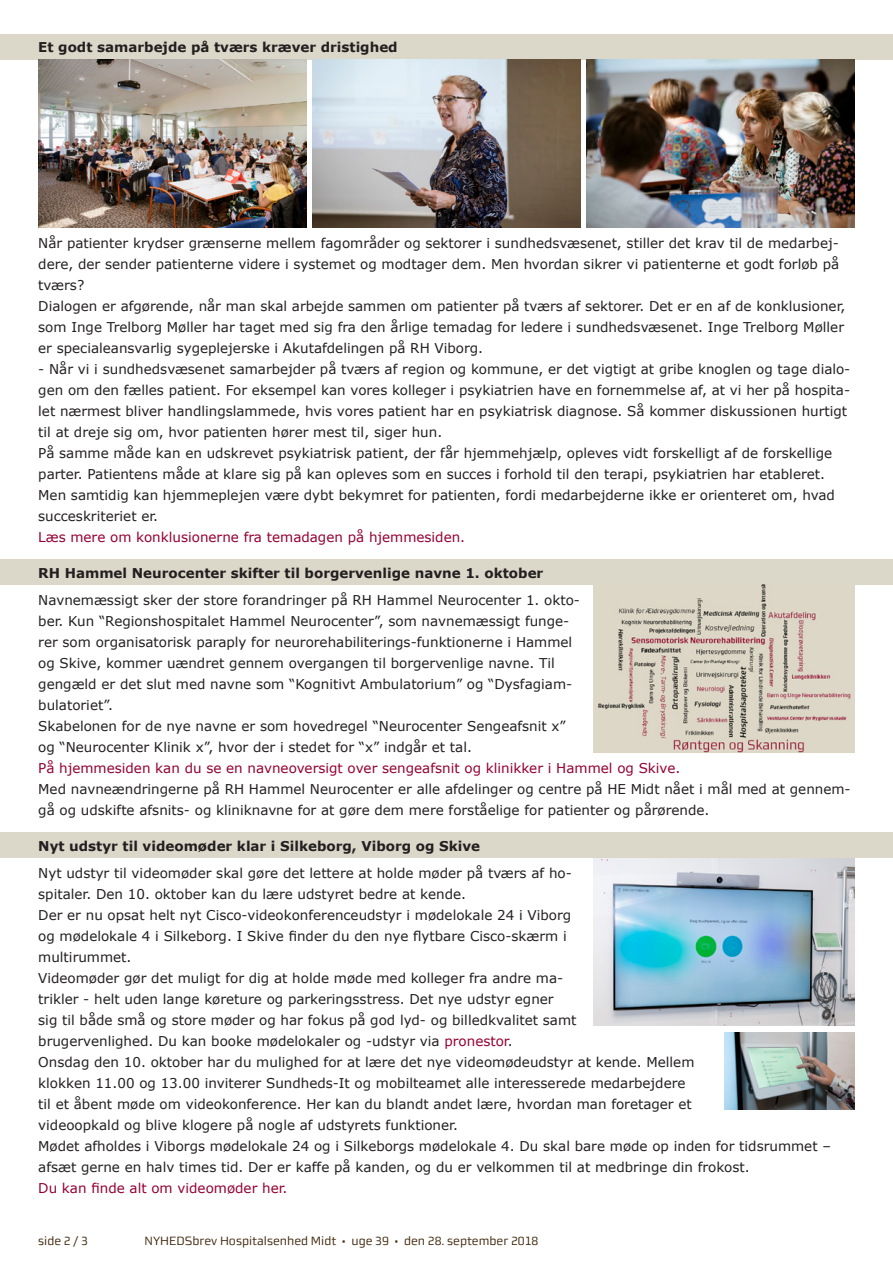
<style>
.page{position:relative;width:893px;height:1263px;background:#fff}
.page>*{position:absolute;margin:0;border:0;box-sizing:border-box;transform-origin:0 0}
.brod{font:13.5px/21px "Verdana";color:#231f20}
.brod-2{font:13.5px "Verdana";color:#940130}
.overskrift{font:700 13.5px "Verdana";color:#231f20}
.t1{font:12px "midtsans";color:#3d2408}
.s1{color:#940130}
</style>
<div class="page">
<div style="left:0;top:559px;width:893px;height:26px;background:#dcd8c9"></div>
<div style="left:0;top:34px;width:893px;height:25px;background:#dcd8c9"></div>
<img style="left:38px;top:59px;width:268px;height:168px">
<img style="left:313px;top:59px;width:267px;height:168px">
<img style="left:587px;top:59px;width:268px;height:168px">
<div style="left:0;top:833px;width:893px;height:25px;background:#dcd8c9"></div>
<img style="left:594px;top:584px;width:261px;height:168px">
<img style="left:594px;top:858px;width:261px;height:167px">
<img style="left:724px;top:1032px;width:131px;height:77px">
<p class="overskrift" style="left:38px;top:38px;width:361px">Et godt samarbejde på tværs kræver dristighed</p>
<p class="brod" style="left:38px;top:233px;width:802px;text-align:justify">Når patienter krydser grænserne mellem fagområder og sektorer i sundhedsvæsenet, stiller det krav til de medarbej&shy;dere, der sender patienterne videre i systemet og modtager dem. Men hvordan sikrer vi patienterne et godt forløb på tværs?</p>
<p class="brod" style="left:38px;top:296px;width:809px;text-align:justify">Dialogen er afgørende, når man skal arbejde sammen om patienter på tværs af sektorer. Det er en af de konklusioner, som Inge Trelborg Møller har taget med sig fra den årlige temadag for ledere i sundhedsvæsenet. Inge Trelborg Møller er specialeansvarlig sygeplejerske i Akutafdelingen på RH Viborg.</p>
<p class="brod" style="left:38px;top:359px;width:814px">- Når vi i sundhedsvæsenet samarbejder på tværs af region og kommune, er det vigtigt at gribe knoglen og tage dialo&shy;gen om den fælles patient. For eksempel kan vores kolleger i psykiatrien have en fornemmelse af, at vi her på hospita&shy;let nærmest bliver handlingslammede, hvis vores patient har en psykiatrisk diagnose. Så kommer diskussionen hurtigt til at dreje sig om, hvor patienten hører mest til, siger hun.</p>
<p class="brod" style="left:38px;top:443px;width:798px">På samme måde kan en udskrevet psykiatrisk patient, der får hjemmehjælp, opleves vidt forskelligt af de forskellige parter. Patientens måde at klare sig på kan opleves som en succes i forhold til den terapi, psykiatrien har etableret.<br>Men samtidig kan hjemmeplejen være dybt bekymret for patienten, fordi medarbejderne ikke er orienteret om, hvad succeskriteriet er.</p>
<p class="brod-2" style="left:38px;top:528px;width:428px">Læs mere om konklusionerne fra temadagen på hjemmesiden.</p>
<p class="overskrift" style="left:38px;top:563px;width:507px">RH Hammel Neurocenter skifter til borgervenlige navne 1. oktober</p>
<p class="brod" style="left:38px;top:590px;width:543px">Navnemæssigt sker der store forandringer på RH Hammel Neurocenter 1. okto&shy;ber. Kun “Regionshospitalet Hammel Neurocenter”, som navnemæssigt funge&shy;rer som organisatorisk paraply for neurorehabiliterings-funktionerne i Hammel og Skive, kommer uændret gennem overgangen til borgervenlige navne. Til gengæld er det slut med navne som “Kognitivt Ambulatorium” og “Dysfagiam&shy;bulatoriet”.</p>
<p class="brod" style="left:38px;top:716px;width:529px">Skabelonen for de nye navne er som hovedregel “Neurocenter Sengeafsnit x” og “Neurocenter Klinik x”, hvor der i stedet for “x” indgår et tal.</p>
<p class="brod-2" style="left:38px;top:759px;width:644px">På hjemmesiden kan du se en navneoversigt over sengeafsnit og klinikker i Hammel og Skive.</p>
<p class="brod" style="left:38px;top:779px;width:814px">Med navneændringerne på RH Hammel Neurocenter er alle afdelinger og centre på HE Midt nået i mål med at gennem&shy;gå og udskifte afsnits- og kliniknavne for at gøre dem mere forståelige for patienter og pårørende.</p>
<p class="overskrift" style="left:38px;top:837px;width:443px">Nyt udstyr til videomøder klar i Silkeborg, Viborg og Skive</p>
<p class="brod" style="left:38px;top:863px;width:535px">Nyt udstyr til videomøder skal gøre det lettere at holde møder på tværs af ho&shy;spitaler. Den 10. oktober kan du lære udstyret bedre at kende.</p>
<p class="brod" style="left:38px;top:905px;width:534px">Der er nu opsat helt nyt Cisco-videokonferenceudstyr i mødelokale 24 i Viborg og mødelokale 4 i Silkeborg. I Skive finder du den nye flytbare Cisco-skærm i multirummet.</p>
<p class="brod" style="left:38px;top:968px;width:540px">Videomøder gør det muligt for dig at holde møde med kolleger fra andre ma&shy;trikler - helt uden lange køreture og parkeringsstress. Det nye udstyr egner<br>sig til både små og store møder og har fokus på god lyd- og billedkvalitet samt brugervenlighed. Du kan booke mødelokaler og -udstyr via <span class="s1">pronestor</span>.</p>
<p class="brod" style="left:38px;top:1052px;width:658px">Onsdag den 10. oktober har du mulighed for at lære det nye videomødeudstyr at kende. Mellem klokken 11.00 og 13.00 inviterer Sundheds-It og mobilteamet alle interesserede medarbejdere til et åbent møde om videokonference. Her kan du blandt andet lære, hvordan man foretager et videoopkald og blive klogere på nogle af udstyrets funktioner.</p>
<p class="brod" style="left:38px;top:1136px;width:794px">Mødet afholdes i Viborgs mødelokale 24 og i Silkeborgs mødelokale 4. Du skal bare møde op inden for tidsrummet – afsæt gerne en halv times tid. Der er kaffe på kanden, og du er velkommen til at medbringe din frokost.</p>
<p class="brod-2" style="left:38px;top:1179px;width:251px">Du kan finde alt om videomøder her.</p>
<p class="t1" style="left:38px;top:1234px;width:51px">side 2 / 3</p>
<p class="t1" style="left:145px;top:1234px;width:395px">NYHEDSbrev Hospitalsenhed Midt • uge 39 • den 28. september 2018</p>
</div>
